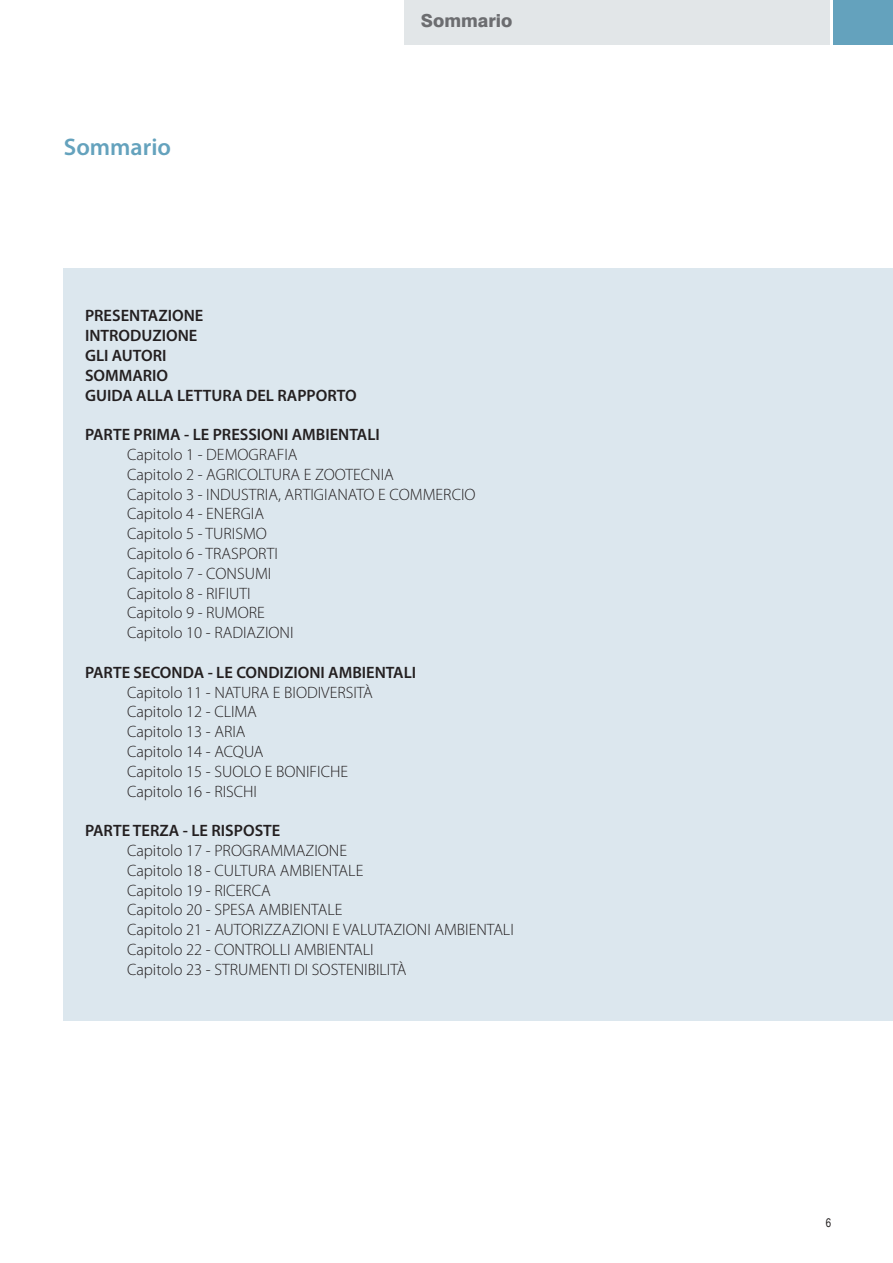
<style>
.page{position:relative;width:893px;height:1263px;background:#fff}
.page>*{position:absolute;margin:0;border:0;box-sizing:border-box;transform-origin:0 0}
.Titolone_1_1{font:600 24px "Myriad Pro";color:#64a2bd}
.t1{font:800 18px "Swiss 721 BT";color:#6c6d70}
.testo{font:300 16.5px "Myriad Pro";color:#231f20}
.testo-2{font:600 16.5px "Myriad Pro";color:#231f20}
.testo-3{font:12px "Arial Narrow";color:#231f20}
</style>
<div class="page">
<div style="left:404px;top:0;width:425px;height:45px;background:#e2e6e8"></div>
<div style="left:833px;top:0;width:60px;height:45px;background:#64a2bd"></div>
<div style="left:64px;top:268px;width:829px;height:752px;background:#dce7ee"></div>
<p class="Titolone_1_1" style="left:64px;top:131px;width:109px">Sommario</p>
<p class="t1" style="left:421px;top:10px;width:93px">Sommario</p>
<p class="testo-2" style="left:85px;top:305px;width:120px">PRESENTAZIONE</p>
<p class="testo-2" style="left:85px;top:325px;width:114px">INTRODUZIONE</p>
<p class="testo-2" style="left:85px;top:345px;width:83px">GLI AUTORI</p>
<p class="testo-2" style="left:85px;top:365px;width:85px">SOMMARIO</p>
<p class="testo-2" style="left:85px;top:384px;width:273px">GUIDA ALLA LETTURA DEL RAPPORTO</p>
<p class="testo-2" style="left:85px;top:424px;width:296px">PARTE PRIMA - LE PRESSIONI AMBIENTALI</p>
<p class="testo" style="left:127px;top:445px;width:172px">Capitolo 1 - DEMOGRAFIA</p>
<p class="testo" style="left:127px;top:465px;width:268px">Capitolo 2 - AGRICOLTURA E ZOOTECNIA</p>
<p class="testo" style="left:127px;top:485px;width:350px">Capitolo 3 - INDUSTRIA, ARTIGIANATO E COMMERCIO</p>
<p class="testo" style="left:127px;top:505px;width:139px">Capitolo 4 - ENERGIA</p>
<p class="testo" style="left:127px;top:525px;width:141px">Capitolo 5 - TURISMO</p>
<p class="testo" style="left:127px;top:544px;width:152px">Capitolo 6 - TRASPORTI</p>
<p class="testo" style="left:127px;top:564px;width:146px">Capitolo 7 - CONSUMI</p>
<p class="testo" style="left:127px;top:584px;width:125px">Capitolo 8 - RIFIUTI</p>
<p class="testo" style="left:127px;top:604px;width:139px">Capitolo 9 - RUMORE</p>
<p class="testo" style="left:127px;top:624px;width:168px">Capitolo 10 - RADIAZIONI</p>
<p class="testo-2" style="left:85px;top:662px;width:333px">PARTE SECONDA - LE CONDIZIONI AMBIENTALI</p>
<p class="testo" style="left:127px;top:683px;width:247px">Capitolo 11 - NATURA E BIODIVERSITÀ</p>
<p class="testo" style="left:127px;top:703px;width:131px">Capitolo 12 - CLIMA</p>
<p class="testo" style="left:127px;top:723px;width:120px">Capitolo 13 - ARIA</p>
<p class="testo" style="left:127px;top:742px;width:138px">Capitolo 14 - ACQUA</p>
<p class="testo" style="left:127px;top:762px;width:223px">Capitolo 15 - SUOLO E BONIFICHE</p>
<p class="testo" style="left:127px;top:782px;width:132px">Capitolo 16 - RISCHI</p>
<p class="testo-2" style="left:85px;top:820px;width:197px">PARTE TERZA - LE RISPOSTE</p>
<p class="testo" style="left:127px;top:841px;width:222px">Capitolo 17 - PROGRAMMAZIONE</p>
<p class="testo" style="left:127px;top:861px;width:238px">Capitolo 18 - CULTURA AMBIENTALE</p>
<p class="testo" style="left:127px;top:881px;width:145px">Capitolo 19 - RICERCA</p>
<p class="testo" style="left:127px;top:901px;width:217px">Capitolo 20 - SPESA AMBIENTALE</p>
<p class="testo" style="left:127px;top:921px;width:388px">Capitolo 21 - AUTORIZZAZIONI E VALUTAZIONI AMBIENTALI</p>
<p class="testo" style="left:127px;top:940px;width:248px">Capitolo 22 - CONTROLLI AMBIENTALI</p>
<p class="testo" style="left:127px;top:960px;width:281px">Capitolo 23 - STRUMENTI DI SOSTENIBILITÀ</p>
<p class="testo-3" style="left:826px;top:1214px;width:7px">6</p>
</div>
